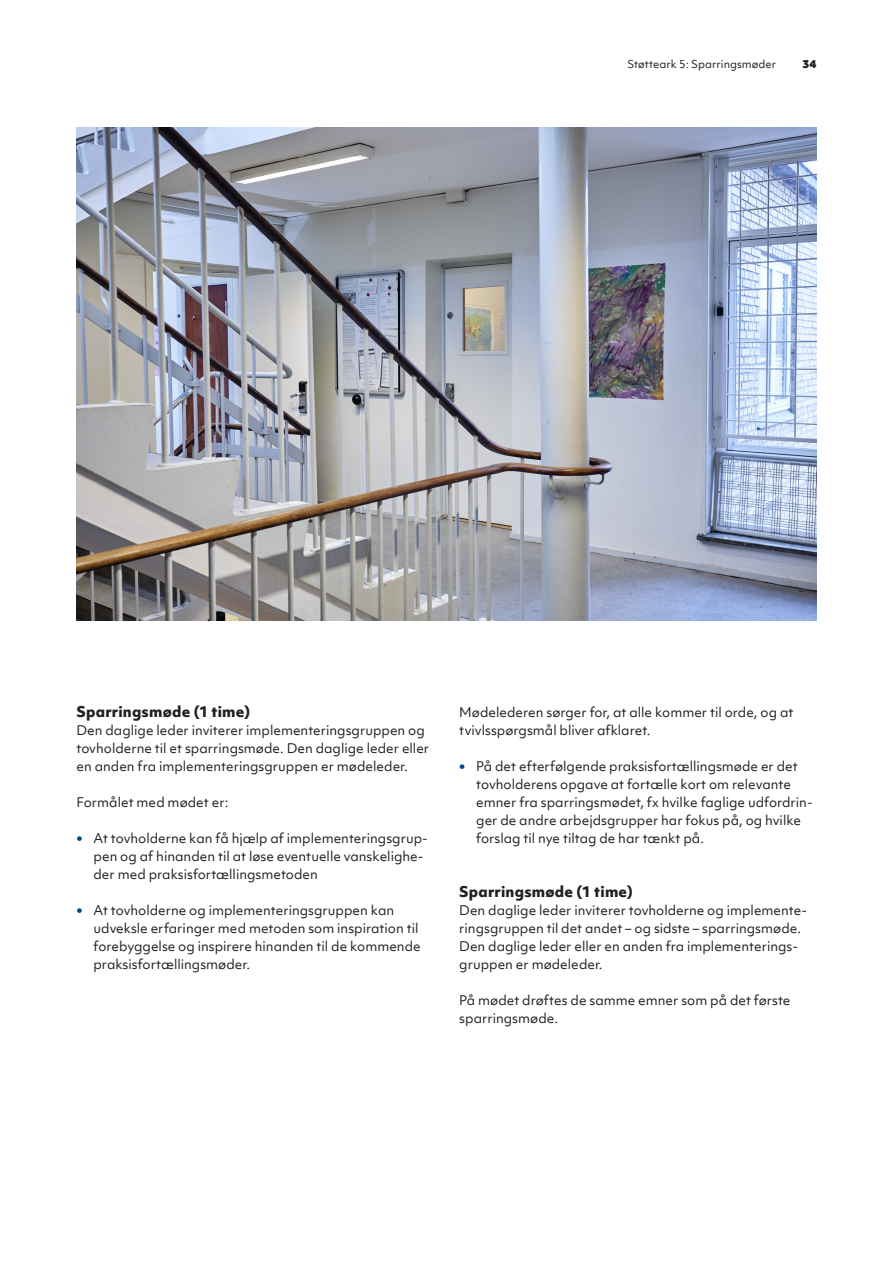
<style>
.page{position:relative;width:893px;height:1263px;background:#fff}
.page>*{position:absolute;margin:0;border:0;box-sizing:border-box;transform-origin:0 0}
.t1{font:800 14.25px "Objektiv Mk 1";letter-spacing:.015em;color:#231f20}
.t2{font:12.75px/18px "Objektiv Mk 1";color:#231f20}
.t3{font:10.5px "Objektiv Mk 1";color:#231f20}
.t4{font:900 10.5px "Objektiv Mk 1";color:#231f20}
.s1{font-weight:900;font-size:16.5px;color:#01468c}
</style>
<div class="page">
<img style="left:77px;top:128px;width:739px;height:493px">
<p class="t3" style="left:627px;top:57px;width:150px">Støtteark 5: Sparringsmøder</p>
<p class="t4" style="left:802px;top:56px;width:16px">34</p>
<p class="t1" style="left:77px;top:701px;width:175px">Sparringsmøde (1 time)</p>
<p class="t2" style="left:77px;top:721px;width:354px">Den daglige leder inviterer implementeringsgruppen og tovholderne til et sparringsmøde. Den daglige leder eller en anden fra implementeringsgruppen er mødeleder.</p>
<p class="t2" style="left:77px;top:793px;width:153px">Formålet med mødet er:</p>
<p class="t2" style="left:94px;top:829px;width:336px;text-indent:-17px"><span class="s1">•</span> At tovholderne kan få hjælp af implementeringsgrup&shy;pen og af hinanden til at løse eventuelle vanskelighe&shy;der med praksisfortællingsmetoden</p>
<p class="t2" style="left:94px;top:901px;width:329px;text-indent:-17px"><span class="s1">•</span> At tovholderne og implementeringsgruppen kan udveksle erfaringer med metoden som inspiration til forebyggelse og inspirere hinanden til de kommende praksisfortællingsmøder.</p>
<p class="t2" style="left:459px;top:703px;width:336px">Mødelederen sørger for, at alle kommer til orde, og at tvivlsspørgsmål bliver afklaret.</p>
<p class="t2" style="left:476px;top:757px;width:338px;text-indent:-17px"><span class="s1">•</span> På det efterfølgende praksisfortællingsmøde er det tovholderens opgave at fortælle kort om relevante emner fra sparringsmødet, fx hvilke faglige udfordrin&shy;ger de andre arbejdsgrupper har fokus på, og hvilke forslag til nye tiltag de har tænkt på.</p>
<p class="t1" style="left:459px;top:881px;width:175px">Sparringsmøde (1 time)</p>
<p class="t2" style="left:459px;top:901px;width:349px">Den daglige leder inviterer tovholderne og implemente&shy;ringsgruppen til det andet – og sidste – sparringsmøde.<br>Den daglige leder eller en anden fra implementerings&shy;gruppen er mødeleder.</p>
<p class="t2" style="left:459px;top:991px;width:333px">På mødet drøftes de samme emner som på det første sparringsmøde.</p>
</div>
